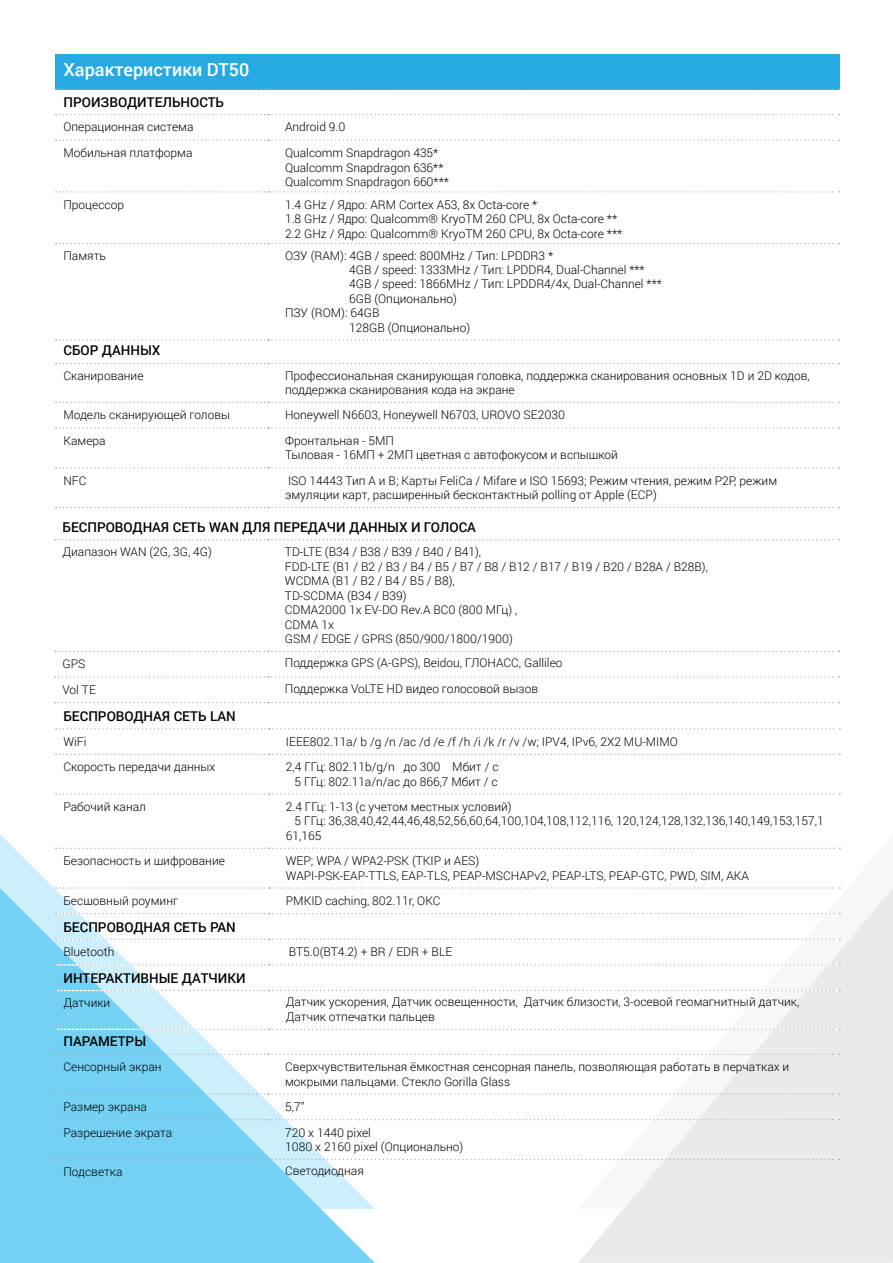
<style>
.page{position:relative;width:893px;height:1263px;background:#fff}
.page>*{position:absolute;margin:0;border:0;box-sizing:border-box;transform-origin:0 0}
.t1{font:500 18px "Roboto";color:#fff}
.t2{font:500 13.5px "Roboto";color:#000}
.t3{font:300 12px/14.4px "Roboto";color:#000}
</style>
<div class="page">
<svg style="left:578px;top:888px;width:315px;height:375px;fill:#eaeaea"></svg>
<svg style="left:0;top:834px;width:373px;height:54px"></svg>
<svg style="left:0;top:888px;width:375px;height:375px;fill:#74d1f4"></svg>
<svg style="left:56px;top:728px;width:784px;height:1px"></svg>
<svg style="left:56px;top:754px;width:784px;height:1px"></svg>
<svg style="left:56px;top:793px;width:784px;height:2px"></svg>
<svg style="left:56px;top:848px;width:784px;height:1px"></svg>
<svg style="left:56px;top:887px;width:784px;height:2px"></svg>
<svg style="left:56px;top:913px;width:784px;height:1px"></svg>
<svg style="left:56px;top:939px;width:784px;height:1px"></svg>
<svg style="left:56px;top:964px;width:784px;height:1px"></svg>
<svg style="left:56px;top:990px;width:784px;height:1px"></svg>
<svg style="left:56px;top:1029px;width:784px;height:1px"></svg>
<svg style="left:56px;top:1054px;width:783px;height:1px"></svg>
<svg style="left:56px;top:1093px;width:783px;height:2px"></svg>
<svg style="left:56px;top:1119px;width:783px;height:1px"></svg>
<svg style="left:56px;top:1159px;width:783px;height:1px"></svg>
<svg style="left:56px;top:363px;width:783px;height:1px"></svg>
<svg style="left:56px;top:402px;width:783px;height:1px"></svg>
<svg style="left:56px;top:427px;width:783px;height:2px"></svg>
<svg style="left:56px;top:467px;width:783px;height:1px"></svg>
<svg style="left:56px;top:507px;width:783px;height:1px"></svg>
<div style="left:55px;top:54px;width:784px;height:35px;background:#27aae1"></div>
<svg style="left:56px;top:88px;width:783px;height:2px"></svg>
<svg style="left:56px;top:114px;width:783px;height:1px"></svg>
<svg style="left:56px;top:140px;width:783px;height:1px"></svg>
<svg style="left:56px;top:191px;width:783px;height:2px"></svg>
<svg style="left:56px;top:243px;width:783px;height:1px"></svg>
<svg style="left:56px;top:339px;width:783px;height:2px"></svg>
<svg style="left:55px;top:539px;width:784px;height:1px"></svg>
<svg style="left:55px;top:651px;width:784px;height:1px"></svg>
<svg style="left:55px;top:676px;width:784px;height:2px"></svg>
<svg style="left:55px;top:702px;width:784px;height:1px"></svg>
<h1 class="t1" style="left:63px;top:57px;width:187px">Характеристики DT50</h1>
<p class="t2" style="left:63px;top:92px;width:162px">ПРОИЗВОДИТЕЛЬНОСТЬ</p>
<p class="t3" style="left:63px;top:120px;width:132px">Операционная система</p>
<p class="t3" style="left:285px;top:120px;width:62px">Android 9.0</p>
<p class="t3" style="left:63px;top:145px;width:130px">Мобильная платформа</p>
<p class="t3" style="left:285px;top:145px;width:165px">Qualcomm Snapdragon 435*<br>Qualcomm Snapdragon 636**<br>Qualcomm Snapdragon 660***</p>
<p class="t3" style="left:63px;top:197px;width:62px">Процессор</p>
<p class="t3" style="left:285px;top:197px;width:339px">1.4 GHz / Ядро: ARM Cortex A53, 8x Octa-core *<br>1.8 GHz / Ядро: Qualcomm® KryoTM 260 CPU, 8x Octa-core **<br>2.2 GHz / Ядро: Qualcomm® KryoTM 260 CPU, 8x Octa-core ***</p>
<p class="t3" style="left:63px;top:248px;width:44px">Память</p>
<p class="t3" style="left:285px;top:248px;width:270px">ОЗУ (RAM): 4GB / speed: 800MHz / Тип: LPDDR3 *</p>
<p class="t3" style="left:349px;top:262px;width:297px">4GB / speed: 1333MHz / Тип: LPDDR4, Dual-Channel ***</p>
<p class="t3" style="left:349px;top:276px;width:314px">4GB / speed: 1866MHz / Тип: LPDDR4/4x, Dual-Channel ***</p>
<p class="t3" style="left:349px;top:291px;width:109px">6GB (Опционально)</p>
<p class="t3" style="left:285px;top:305px;width:96px">ПЗУ (RОM): 64GB</p>
<p class="t3" style="left:349px;top:320px;width:122px">128GB (Опционально)</p>
<p class="t2" style="left:63px;top:341px;width:98px">СБОР ДАННЫХ</p>
<p class="t3" style="left:63px;top:368px;width:82px">Сканирование</p>
<p class="t3" style="left:285px;top:368px;width:526px">Профессиональная сканирующая головка, поддержка сканирования основных 1D и 2D кодов, поддержка сканирования кода на экране</p>
<p class="t3" style="left:63px;top:407px;width:168px">Модель сканирующей головы</p>
<p class="t3" style="left:285px;top:407px;width:281px">Honeywell N6603, Honeywell N6703, UROVO SE2030</p>
<p class="t3" style="left:63px;top:433px;width:44px">Камера</p>
<p class="t3" style="left:285px;top:433px;width:334px">Фронтальная - 5МП<br>Тыловая - 16МП + 2МП цветная с автофокусом и вспышкой</p>
<p class="t3" style="left:63px;top:473px;width:25px">NFC</p>
<p class="t3" style="left:285px;top:473px;width:493px">ISO 14443 Тип A и B; Карты FeliCa / Mifare и ISO 15693; Режим чтения, режим P2P, режим эмуляции карт, расширенный бесконтактный polling от Apple (ECP)</p>
<p class="t2" style="left:63px;top:517px;width:415px">БЕСПРОВОДНАЯ СЕТЬ WAN ДЛЯ ПЕРЕДАЧИ ДАННЫХ И ГОЛОСА</p>
<p class="t3" style="left:63px;top:545px;width:151px">Диапазон WAN (2G, 3G, 4G)</p>
<p class="t3" style="left:285px;top:545px;width:425px">TD-LTE (B34 / B38 / B39 / B40 / B41),<br>FDD-LTE (B1 / B2 / B3 / B4 / B5 / B7 / B8 / B12 / B17 / B19 / B20 / B28A / B28B),<br>WCDMA (B1 / B2 / B4 / B5 / B8),<br>TD-SCDMA (B34 / B39)<br>CDMA2000 1x EV-DO Rev.A BC0 (800 МГц) ,<br>CDMA 1x<br>GSM / EDGE / GPRS (850/900/1800/1900)</p>
<p class="t3" style="left:63px;top:656px;width:24px">GPS</p>
<p class="t3" style="left:285px;top:655px;width:279px">Поддержка GPS (A-GPS), Beidou, ГЛОНАСС, Gallileo</p>
<p class="t3" style="left:63px;top:682px;width:35px">Vol TE</p>
<p class="t3" style="left:285px;top:681px;width:255px">Поддержка VoLTE HD видео голосовой вызов</p>
<p class="t2" style="left:63px;top:706px;width:174px">БЕСПРОВОДНАЯ СЕТЬ LAN</p>
<p class="t3" style="left:63px;top:734px;width:25px">WiFi</p>
<p class="t3" style="left:286px;top:734px;width:394px">IEEE802.11a/ b /g /n /ac /d /e /f /h /i /k /r /v /w; IPV4, IPv6, 2X2 MU-MIMO</p>
<p class="t3" style="left:63px;top:759px;width:154px">Скорость передачи данных</p>
<p class="t3" style="left:286px;top:759px;width:214px;text-align:right">2,4 ГГц: 802.11b/g/n до 300 Мбит / с<br>5 ГГц: 802.11a/n/ac до 866,7 Мбит / с</p>
<p class="t3" style="left:63px;top:799px;width:84px">Рабочий канал</p>
<p class="t3" style="left:286px;top:799px;width:227px">2.4 ГГц: 1-13 (с учетом местных условий)</p>
<p class="t3" style="left:295px;top:813px;width:531px">5 ГГц: 36,38,40,42,44,46,48,52,56,60,64,100,104,108,112,116, 120,124,128,132,136,140,149,153,157,1</p>
<p class="t3" style="left:286px;top:828px;width:37px">61,165</p>
<p class="t3" style="left:63px;top:853px;width:163px">Безопасность и шифрование</p>
<p class="t3" style="left:286px;top:853px;width:465px">WEP; WPA / WPA2-PSK (TKIP и AES)<br>WAPI-PSK-EAP-TTLS, EAP-TLS, PEAP-MSCHAPv2, PEAP-LTS, PEAP-GTC, PWD, SIM, AKA</p>
<p class="t3" style="left:63px;top:893px;width:116px">Бесшовный роуминг</p>
<p class="t3" style="left:286px;top:893px;width:156px">PMKID caching, 802.11r, OKC</p>
<p class="t2" style="left:63px;top:918px;width:174px">БЕСПРОВОДНАЯ СЕТЬ PAN</p>
<p class="t3" style="left:63px;top:944px;width:52px">Bluetooth</p>
<p class="t3" style="left:289px;top:944px;width:165px">BT5.0(BT4.2) + BR / EDR + BLE</p>
<p class="t2" style="left:63px;top:969px;width:184px">ИНТЕРАКТИВНЫЕ ДАТЧИКИ</p>
<p class="t3" style="left:63px;top:995px;width:48px">Датчики</p>
<p class="t3" style="left:286px;top:994px;width:515px">Датчик ускорения, Датчик освещенности, Датчик близости, 3-осевой геомагнитный датчик,<br>Датчик отпечатки пальцев</p>
<p class="t2" style="left:63px;top:1032px;width:84px">ПАРАМЕТРЫ</p>
<p class="t3" style="left:63px;top:1059px;width:100px">Сенсорный экран</p>
<p class="t3" style="left:285px;top:1059px;width:506px">Сверхчувствительная ёмкостная сенсорная панель, позволяющая работать в перчатках и мокрыми пальцами. Стекло Gorilla Glass</p>
<p class="t3" style="left:63px;top:1099px;width:85px">Размер экрана</p>
<p class="t3" style="left:285px;top:1099px;width:21px">5,7”</p>
<p class="t3" style="left:63px;top:1124px;width:110px">Разрешение экрата</p>
<p class="t3" style="left:285px;top:1124px;width:180px">720 х 1440 pixel<br>1080 х 2160 pixel (Опционально)</p>
<p class="t3" style="left:63px;top:1164px;width:61px">Подсветка</p>
<p class="t3" style="left:285px;top:1163px;width:80px">Светодиодная</p>
</div>
